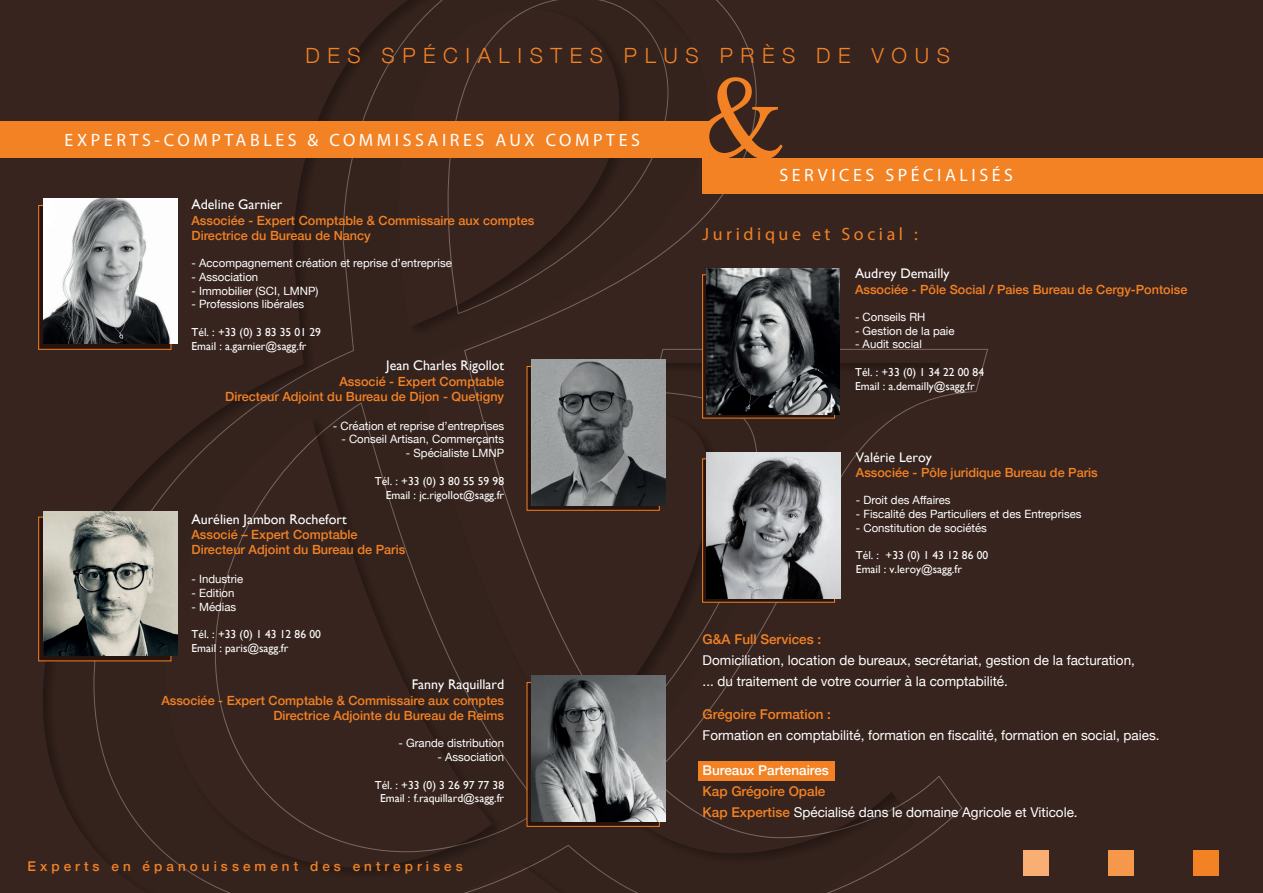
<style>
.page{position:relative;width:1263px;height:893px;background:#37241e}
.page>*{position:absolute;margin:0;border:0;box-sizing:border-box;transform-origin:0 0}
.t1{font:118.95px "Times";color:#f38225}
.t2{font:300 21px "Helvetica Neue";letter-spacing:.36em;color:#f38225}
.t3{font:17.85px "Myriad Pro";letter-spacing:.2em;color:#fff}
.t4{font:17.85px "Myriad Pro";letter-spacing:.2em;color:#f38225}
.t5{font:13.95px "Gill Sans";color:#fff}
.t6{font:13.5px/21px "Helvetica Neue";color:#fff}
.t7{font:500 13.5px "Helvetica Neue";letter-spacing:.3em;color:#f38225}
.t8{font:500 13.5px "Helvetica Neue";color:#f38225}
.t9{font:500 13.5px "Helvetica Neue";color:#fff}
.t10{font:500 12.75px/15.1px "Helvetica Neue";color:#f38225}
.t11{font:500 12.6px "Helvetica Neue";color:#f38225}
.t12{font:11.55px/14px "Gill Sans";color:#fff}
.t13{font:11.4px "Helvetica Neue";color:#fff}
.s1{font-weight:500;color:#f38225}
</style>
<div class="page">
<div style="left:0;top:121px;width:708px;height:37px;background:#f38225"></div>
<div style="left:703px;top:158px;width:560px;height:35px;background:#f38225"></div>
<div style="left:1023px;top:850px;width:26px;height:26px;background:#f9af73"></div>
<div style="left:1108px;top:850px;width:26px;height:26px;background:#f5984c"></div>
<div style="left:1193px;top:850px;width:26px;height:26px;background:#f38225"></div>
<div style="left:38px;top:205px;width:133px;height:145px;background:#28130d;border:1px solid #f38225"></div>
<div style="left:526px;top:366px;width:134px;height:145px;background:linear-gradient(to right,#28130d,#28130d);border:1px solid #f38225"></div>
<svg style="left:38px;top:517px;width:133px;height:144px;background:#513320"></svg>
<div style="left:526px;top:682px;width:134px;height:145px;background:linear-gradient(to right,#28130d,#28130d);border:1px solid #f38225"></div>
<svg style="left:702px;top:274px;width:133px;height:145px"></svg>
<svg style="left:702px;top:458px;width:133px;height:145px"></svg>
<div style="left:698px;top:761px;width:136px;height:19px;background:#f38225"></div>
<img style="left:44px;top:199px;width:133px;height:145px">
<img style="left:532px;top:360px;width:133px;height:145px">
<img style="left:44px;top:511px;width:133px;height:144px">
<img style="left:706px;top:269px;width:134px;height:145px">
<img style="left:706px;top:453px;width:134px;height:145px">
<img style="left:532px;top:675px;width:133px;height:146px">
<h2 class="t2" style="left:305px;top:39px;width:646px">DES SPÉCIALISTES PLUS PRÈS DE VOUS</h2>
<h1 class="t1" style="left:693px;top:6px;width:94px">&amp;</h1>
<h3 class="t3" style="left:779px;top:164px;width:235px">SERVICES SPÉCIALISÉS</h3>
<h3 class="t3" style="left:65px;top:129px;width:577px">EXPERTS-COMPTABLES &amp; COMMISSAIRES AUX COMPTES</h3>
<p class="t5" style="left:191px;top:196px;width:92px">Adeline Garnier</p>
<p class="t10" style="left:191px;top:211px;width:344px">Associée - Expert Comptable &amp; Commissaire aux comptes<br>Directrice du Bureau de Nancy</p>
<p class="t13" style="left:191px;top:255px;width:262px">- Accompagnement création et reprise d’entreprise</p>
<p class="t13" style="left:191px;top:269px;width:68px">- Association</p>
<p class="t13" style="left:191px;top:282px;width:128px">- Immobilier (SCI, LMNP)</p>
<p class="t13" style="left:191px;top:296px;width:114px">- Professions libérales</p>
<p class="t12" style="left:191px;top:325px;width:131px">Tél. : +33 (0) 3 83 35 01 29<br>Email : a.garnier@sagg.fr</p>
<p class="t5" style="left:386px;top:357px;width:119px">Jean Charles Rigollot</p>
<p class="t10" style="left:225px;top:372px;width:280px;text-align:right">Associé - Expert Comptable<br>Directeur Adjoint du Bureau de Dijon - Quetigny</p>
<p class="t13" style="left:333px;top:417px;width:173px">- Création et reprise d’entreprises</p>
<p class="t13" style="left:341px;top:431px;width:164px">- Conseil Artisan, Commerçants</p>
<p class="t13" style="left:406px;top:445px;width:100px">- Spécialiste LMNP</p>
<p class="t12" style="left:375px;top:474px;width:131px;text-align:right">Tél. : +33 (0) 3 80 55 59 98<br>Email : jc.rigollot@sagg.fr</p>
<p class="t5" style="left:191px;top:511px;width:157px">Aurélien Jambon Rochefort</p>
<p class="t10" style="left:191px;top:526px;width:215px">Associé – Expert Comptable<br>Directeur Adjoint du Bureau de Paris</p>
<p class="t13" style="left:191px;top:571px;width:53px">- Industrie</p>
<p class="t13" style="left:191px;top:585px;width:44px">- Edition</p>
<p class="t13" style="left:191px;top:598px;width:46px">- Médias</p>
<p class="t12" style="left:191px;top:627px;width:131px">Tél. : +33 (0) 1 43 12 86 00<br>Email : paris@sagg.fr</p>
<p class="t5" style="left:412px;top:676px;width:94px">Fanny Raquillard</p>
<p class="t10" style="left:161px;top:691px;width:344px;text-align:right">Associée - Expert Comptable &amp; Commissaire aux comptes<br>Directrice Adjointe du Bureau de Reims</p>
<p class="t13" style="left:398px;top:735px;width:107px">- Grande distribution</p>
<p class="t13" style="left:437px;top:749px;width:68px">- Association</p>
<p class="t12" style="left:375px;top:777px;width:131px;text-align:center">Tél. : +33 (0) 3 26 97 77 38<br>Email : f.raquillard@sagg.fr</p>
<p class="t7" style="left:28px;top:856px;width:437px">Experts en épanouissement des entreprises</p>
<h3 class="t4" style="left:703px;top:223px;width:217px">Juridique et Social :</h3>
<p class="t5" style="left:855px;top:266px;width:96px">Audrey Demailly</p>
<p class="t11" style="left:855px;top:279px;width:334px">Associée - Pôle Social / Paies Bureau de Cergy-Pontoise</p>
<p class="t13" style="left:855px;top:309px;width:72px">- Conseils RH</p>
<p class="t13" style="left:855px;top:322px;width:101px">- Gestion de la paie</p>
<p class="t13" style="left:855px;top:336px;width:68px">- Audit social</p>
<p class="t12" style="left:855px;top:365px;width:131px">Tél. : +33 (0) 1 34 22 00 84<br>Email : a.demailly@sagg.fr</p>
<p class="t5" style="left:856px;top:449px;width:77px">Valérie Leroy</p>
<p class="t11" style="left:856px;top:462px;width:243px">Associée - Pôle juridique Bureau de Paris</p>
<p class="t13" style="left:856px;top:492px;width:96px">- Droit des Affaires</p>
<p class="t13" style="left:856px;top:506px;width:227px">- Fiscalité des Particuliers et des Entreprises</p>
<p class="t13" style="left:856px;top:519px;width:132px">- Constitution de sociétés</p>
<p class="t12" style="left:856px;top:548px;width:134px">Tél. : +33 (0) 1 43 12 86 00<br>Email : v.leroy@sagg.fr</p>
<p class="t8" style="left:703px;top:628px;width:120px">G&amp;A Full Services :</p>
<p class="t6" style="left:703px;top:650px;width:434px">Domiciliation, location de bureaux, secrétariat, gestion de la facturation, ... du traitement de votre courrier à la comptabilité.</p>
<p class="t8" style="left:703px;top:703px;width:130px">Grégoire Formation :</p>
<p class="t6" style="left:703px;top:725px;width:458px">Formation en comptabilité, formation en fiscalité, formation en social, paies.</p>
<p class="t9" style="left:703px;top:760px;width:128px">Bureaux Partenaires</p>
<p class="t6" style="left:703px;top:782px;width:377px"><span class="s1">Kap Grégoire Opale<br>Kap Expertise</span> Spécialisé dans le domaine Agricole et Viticole.</p>
</div>
